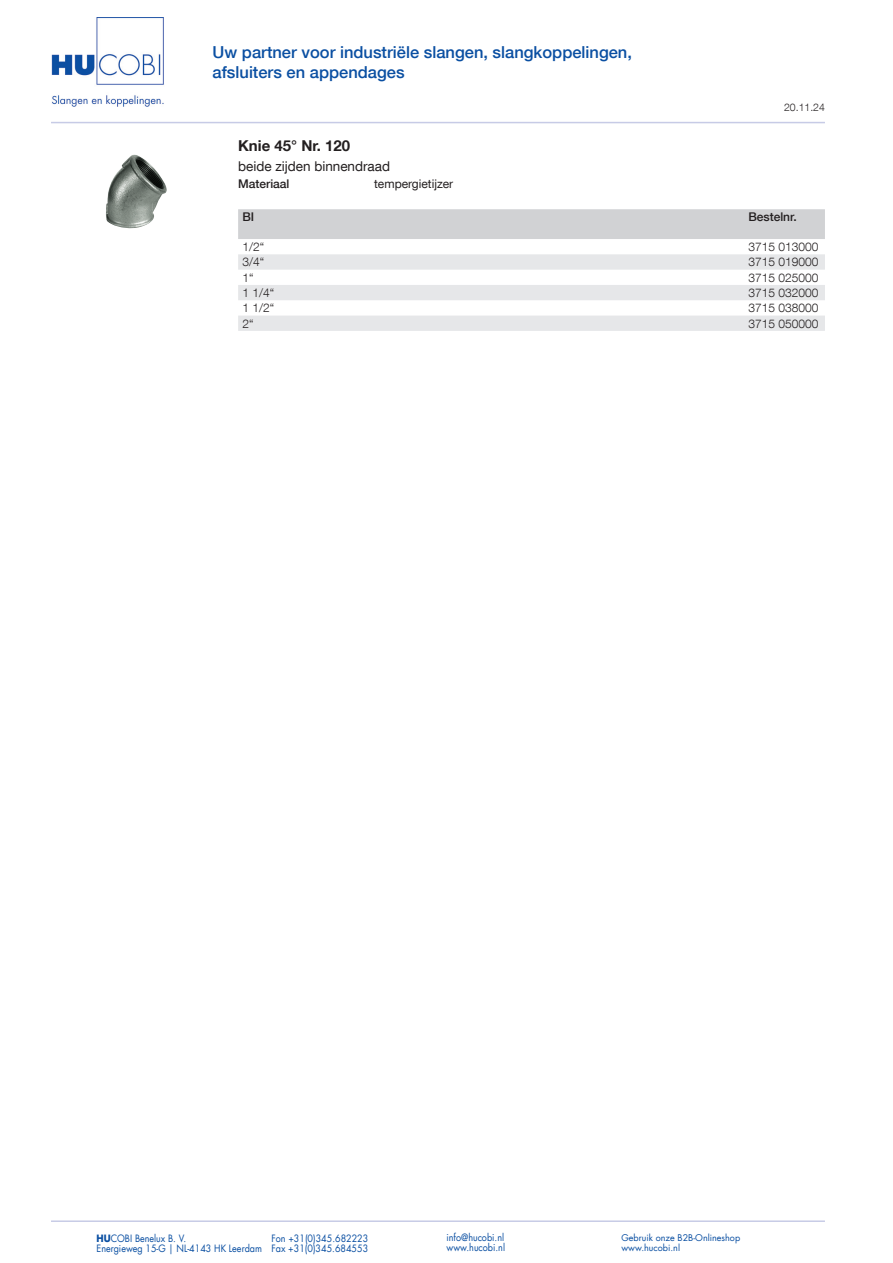
<style>
.page{position:relative;width:893px;height:1263px;background:#fff}
.page>*{position:absolute;margin:0;border:0;box-sizing:border-box;transform-origin:0 0}
.t1{font:500 16.5px/19.8px "Helvetica Neue LT Com";color:#0a4fa2}
.t2{font:700 15px "Helvetica Neue LT Com";color:#231f20}
.t3{font:13.5px "Helvetica Neue LT Com";color:#231f20}
.t4{font:300 12px "Helvetica Neue LT Com";color:#231f20}
.t5{font:500 12px "Helvetica Neue LT Com";color:#231f20}
.t6{font:12px "Helvetica Neue LT Com";color:#231f20}
.t7{font:300 10.5px "Helvetica Neue LT Com";color:#231f20}
.t8{font:9.9px "Futura LT";color:#0a4fa2;scale:.91 1}
.t9{font:9px "Futura LT";color:#0a4fa2}
.s1{font-weight:700}
</style>
<div class="page">
<hr style="left:51px;top:122px;width:774px;height:1px;background:#c7cbe6">
<hr style="left:51px;top:1220px;width:774px;height:2px;background:#c7cbe6">
<img style="left:51px;top:17px;width:113px;height:90px">
<div style="left:238px;top:209px;width:587px;height:30px;background:#d1d2d4"></div>
<svg style="left:238px;top:254px;width:587px;height:77px;fill:#e6e7e9"></svg>
<img style="left:106px;top:155px;width:61px;height:74px">
<h1 class="t1" style="left:213px;top:42px;width:421px">Uw partner voor industriële slangen, slangkoppelingen, afsluiters en appendages</h1>
<p class="t7" style="left:784px;top:101px;width:42px">20.11.24</p>
<h2 class="t2" style="left:238px;top:136px;width:114px">Knie 45° Nr. 120</h2>
<h3 class="t3" style="left:238px;top:158px;width:154px">beide zijden binnendraad</h3>
<p class="t5" style="left:238px;top:177px;width:53px">Materiaal</p>
<p class="t6" style="left:374px;top:176px;width:80px">tempergietijzer</p>
<p class="t5" style="left:242px;top:210px;width:13px">BI</p>
<p class="t5" style="left:748px;top:210px;width:50px">Bestelnr.</p>
<p class="t4" style="left:242px;top:239px;width:23px">1/2“</p>
<p class="t4" style="left:748px;top:239px;width:72px">3715 013000</p>
<p class="t4" style="left:242px;top:255px;width:23px">3/4“</p>
<p class="t4" style="left:748px;top:255px;width:72px">3715 019000</p>
<p class="t4" style="left:242px;top:270px;width:13px">1“</p>
<p class="t4" style="left:748px;top:270px;width:72px">3715 025000</p>
<p class="t4" style="left:242px;top:285px;width:33px">1 1/4“</p>
<p class="t4" style="left:748px;top:285px;width:72px">3715 032000</p>
<p class="t4" style="left:242px;top:301px;width:33px">1 1/2“</p>
<p class="t4" style="left:748px;top:301px;width:72px">3715 038000</p>
<p class="t4" style="left:242px;top:316px;width:13px">2“</p>
<p class="t4" style="left:748px;top:316px;width:72px">3715 050000</p>
<p class="t8" style="left:97px;top:1232px;width:100px"><span class="s1">HU</span>COBI Benelux B. V.</p>
<p class="t8" style="left:271px;top:1232px;width:108px">Fon +31(0)345.682223</p>
<p class="t8" style="left:446px;top:1231px;width:65px">info@hucobi.nl</p>
<p class="t9" style="left:621px;top:1231px;width:120px">Gebruik onze B2B-Onlineshop</p>
<p class="t8" style="left:97px;top:1242px;width:300px">Energieweg 15-G | NL-4143 HK Leerdam Fax +31(0)345.684553</p>
<p class="t8" style="left:446px;top:1241px;width:66px">www.hucobi.nl</p>
<p class="t9" style="left:621px;top:1242px;width:60px">www.hucobi.nl</p>
</div>
